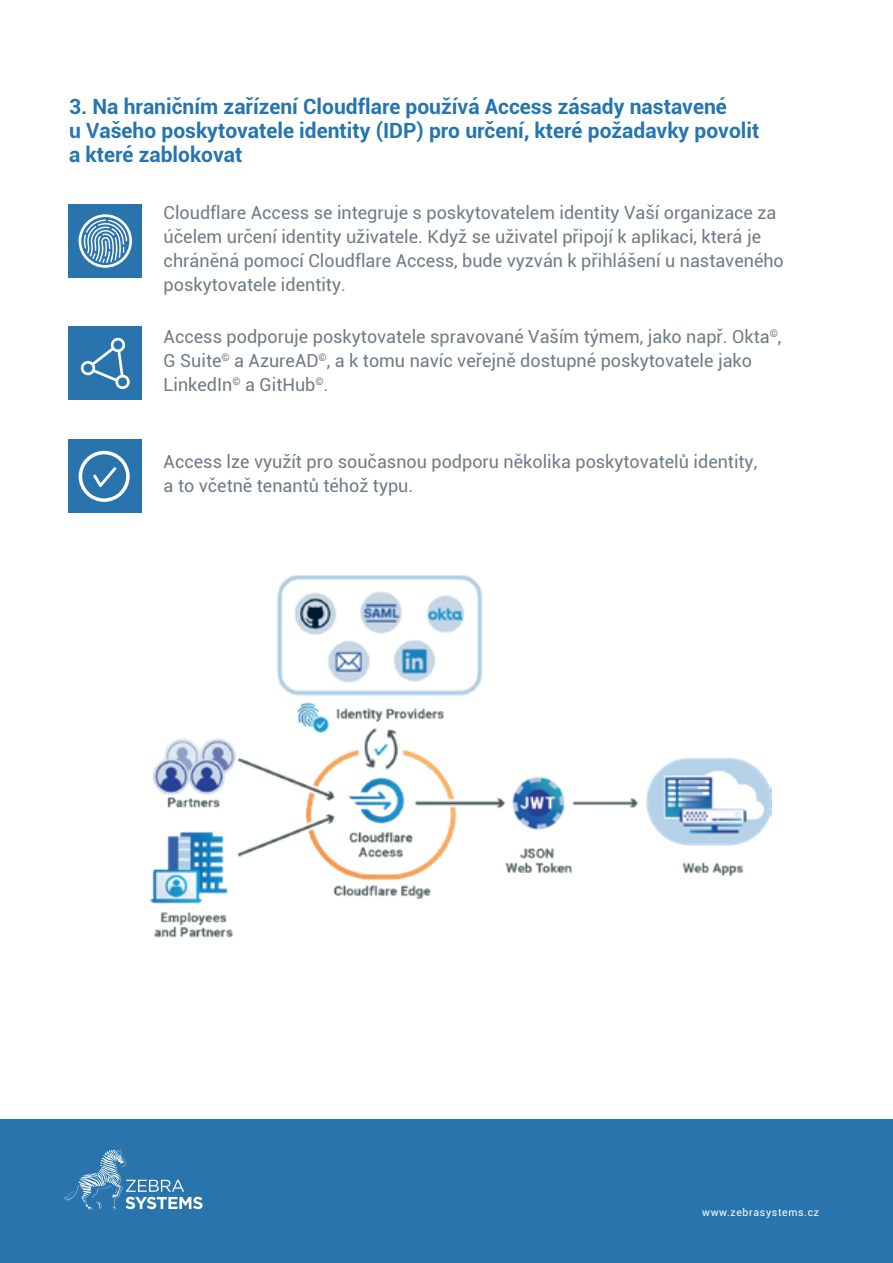
<style>
.page{position:relative;width:893px;height:1263px;background:#fff}
.page>*{position:absolute;margin:0;border:0;box-sizing:border-box;transform-origin:0 0}
.t1{font:700 21px/24px "Roboto";color:#2575af}
.t2{font:18px/24px "Roboto";color:#6f7b86}
.t3{font:10.5px "Roboto";letter-spacing:.06em;color:#fff}
</style>
<div class="page">
<img style="left:150px;top:575px;width:622px;height:363px">
<div style="left:68px;top:439px;width:74px;height:74px;background:#2974ad"></div>
<div style="left:68px;top:204px;width:74px;height:74px;background:#2974ad"></div>
<div style="left:68px;top:326px;width:74px;height:74px;background:#2974ad"></div>
<svg style="left:81px;top:337px;width:49px;height:52px"></svg>
<svg style="left:79px;top:451px;width:51px;height:51px"></svg>
<svg style="left:79px;top:214px;width:53px;height:54px"></svg>
<div style="left:0;top:1119px;width:893px;height:144px;background:#2974ad"></div>
<svg style="left:63px;top:1149px;width:140px;height:60px"></svg>
<p class="t1" style="left:69px;top:94px;width:692px">3. Na hraničním zařízení Cloudflare používá Access zásady nastavené<br>u Vašeho poskytovatele identity (IDP) pro určení, které požadavky povolit a které zablokovat</p>
<p class="t2" style="left:164px;top:200px;width:622px">Cloudflare Access se integruje s poskytovatelem identity Vaší organizace za účelem určení identity uživatele. Když se uživatel připojí k aplikaci, která je chráněná pomocí Cloudflare Access, bude vyzván k přihlášení u nastaveného poskytovatele identity.</p>
<p class="t2" style="left:164px;top:324px;width:619px">Access podporuje poskytovatele spravované Vaším týmem, jako např. Okta<sup>©</sup>,<br>G Suite<sup>©</sup> a AzureAD<sup>©</sup>, a k tomu navíc veřejně dostupné poskytovatele jako<br>LinkedIn<sup>©</sup> a GitHub<sup>©</sup>.</p>
<p class="t2" style="left:164px;top:449px;width:595px">Access lze využít pro současnou podporu několika poskytovatelů identity, a to včetně tenantů téhož typu.</p>
<p class="t3" style="left:702px;top:1204px;width:119px">www.zebrasystems.cz</p>
</div>
